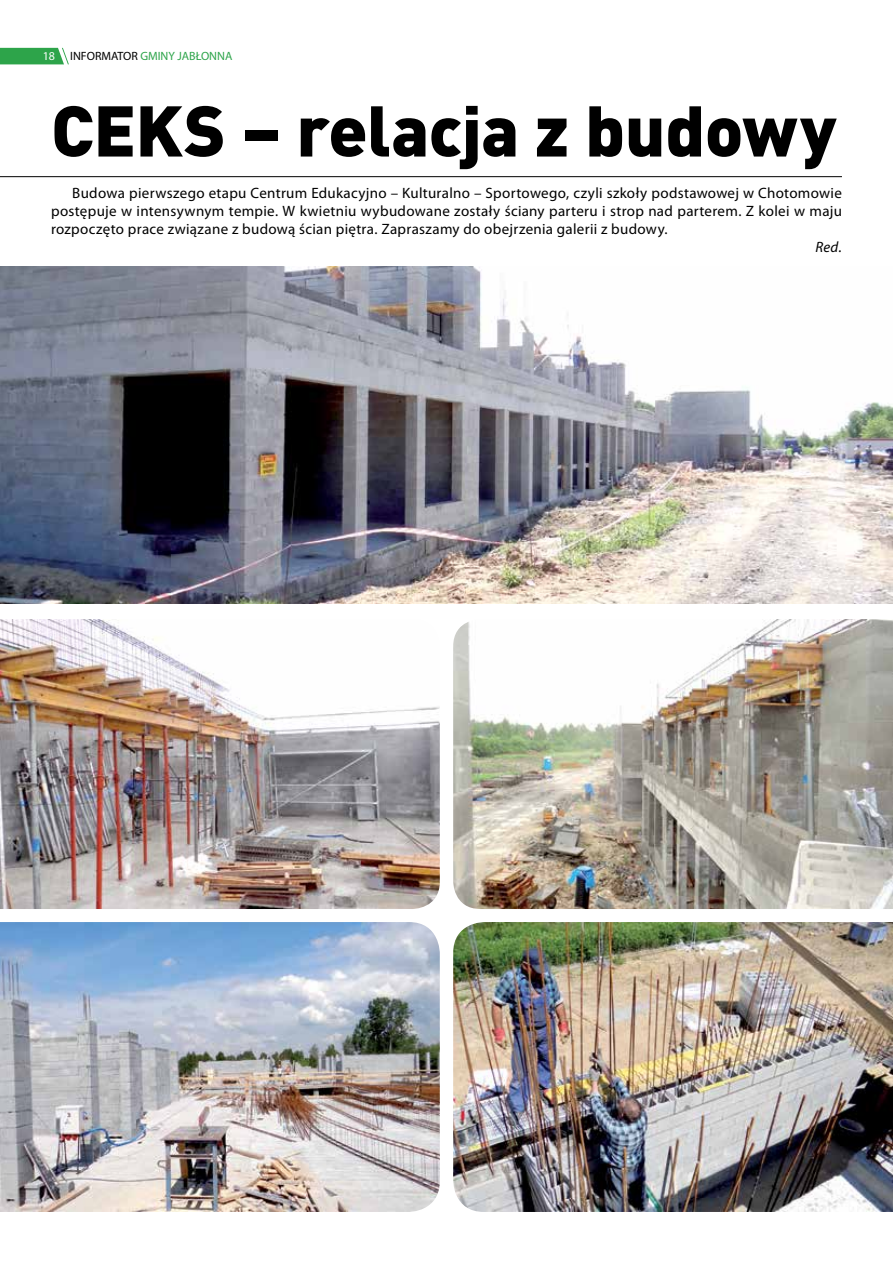
<style>
.page{position:relative;width:893px;height:1263px;background:#fff}
.page>*{position:absolute;margin:0;border:0;box-sizing:border-box;transform-origin:0 0}
.t1{font:900 70.5px "DIN Pl";letter-spacing:-.01em;color:#000}
.t2{font:15px/18px "Myriad Pro";letter-spacing:.02em;color:#000;text-align:justify}
.t3{font:italic 15px "Myriad Pro";color:#000}
.t4{font:12px "Myriad Pro";color:#2da44a}
.t5{font:12px "Myriad Pro";color:#fff}
.s1{color:#000}
</style>
<div class="page">
<svg style="left:0;top:48px;width:69px;height:17px"></svg>
<img style="left:0;top:266px;width:893px;height:338px">
<hr style="left:0;top:176px;width:842px;height:1px;background:#000">
<img style="left:0;top:922px;width:440px;height:290px">
<img style="left:453px;top:922px;width:440px;height:290px">
<img style="left:0;top:619px;width:440px;height:290px">
<img style="left:453px;top:619px;width:440px;height:290px">
<p class="t5" style="left:43px;top:49px;width:14px">18</p>
<p class="t4" style="left:70px;top:49px;width:164px"><span class="s1">INFORMATOR</span> GMINY JABŁONNA</p>
<h1 class="t1" style="left:51px;top:84px;width:787px">CEKS – relacja z budowy</h1>
<p class="t2" style="left:51px;top:184px;width:792px;text-indent:21px">Budowa pierwszego etapu Centrum Edukacyjno – Kulturalno – Sportowego, czyli szkoły podstawowej w Chotomowie postępuje w intensywnym tempie. W kwietniu wybudowane zostały ściany parteru i strop nad parterem. Z kolei w maju rozpoczęto prace związane z budową ścian piętra. Zapraszamy do obejrzenia galerii z budowy.</p>
<p class="t3" style="left:815px;top:238px;width:28px">Red.</p>
</div>
